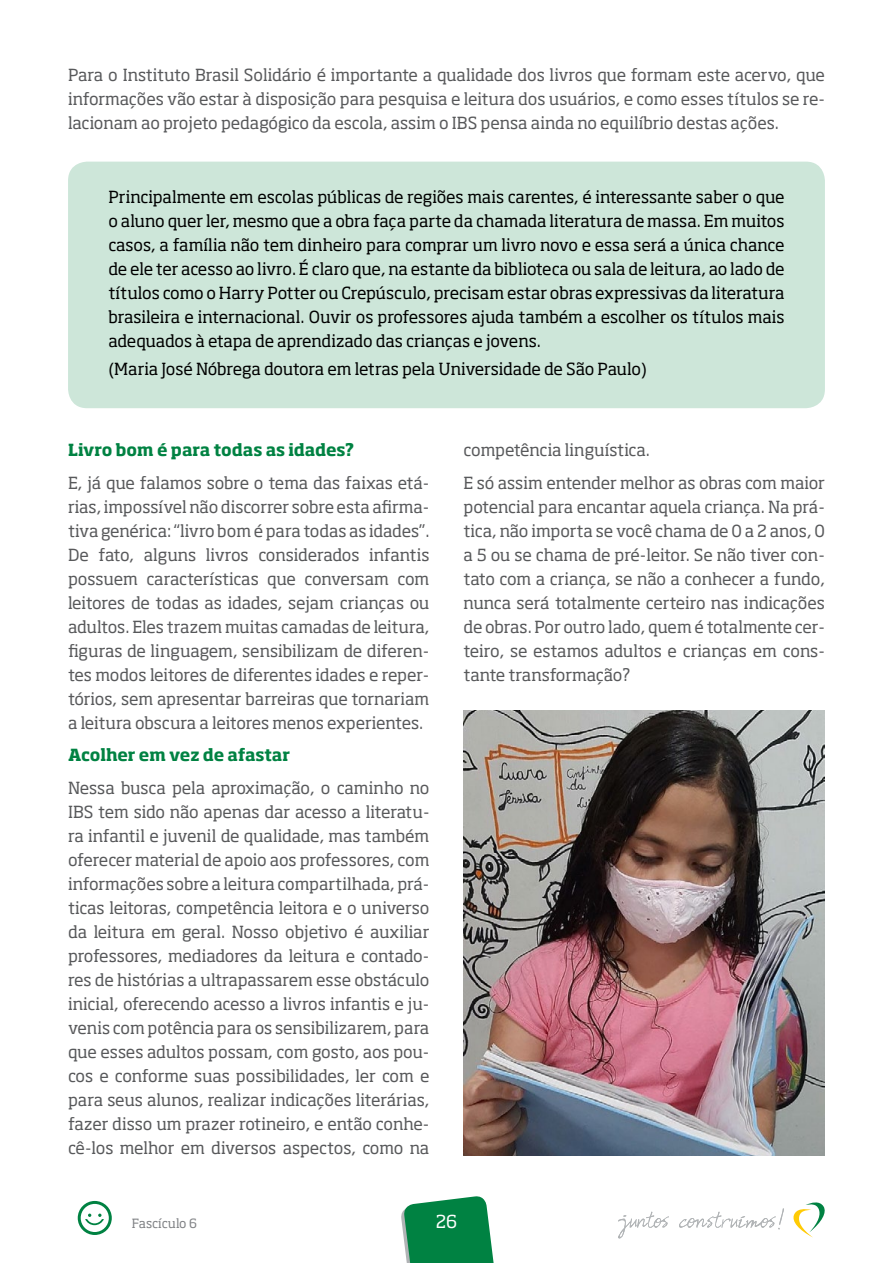
<style>
.page{position:relative;width:893px;height:1263px;background:#fff}
.page>*{position:absolute;margin:0;border:0;box-sizing:border-box;transform-origin:0 0}
.t1{font:17.7px "Soho Std";color:#fff}
.t2{font:16.5px/24px "Soho Std";letter-spacing:-.01em;color:#58595b;text-align:justify}
.t3{font:16.5px/24px "Soho Std";letter-spacing:-.015em;color:#000;text-align:justify}
.t4{font:700 16.5px "Soho Std";letter-spacing:-.01em;color:#008242}
.t5{font:12.6px "Soho Std";letter-spacing:-.01em;color:#808285}
</style>
<div class="page">
<svg style="left:401px;top:1196px;width:93px;height:67px;background:#28945f"></svg>
<svg style="left:793px;top:1202px;width:32px;height:35px"></svg>
<svg style="left:618px;top:1208px;width:166px;height:30px"></svg>
<svg style="left:78px;top:1201px;width:34px;height:34px"></svg>
<div style="left:68px;top:162px;width:757px;height:246px;background:#cde6d9;border-radius:19px"></div>
<img style="left:463px;top:710px;width:362px;height:445px">
<p class="t2" style="left:68px;top:63px;width:758px">Para o Instituto Brasil Solidário é importante a qualidade dos livros que formam este acervo, que informações vão estar à disposição para pesquisa e leitura dos usuários, e como esses títulos se re&shy;lacionam ao projeto pedagógico da escola, assim o IBS pensa ainda no equilíbrio destas ações.</p>
<p class="t3" style="left:108px;top:185px;width:678px">Principalmente em escolas públicas de regiões mais carentes, é interessante saber o que o aluno quer ler, mesmo que a obra faça parte da chamada literatura de massa. Em muitos casos, a família não tem dinheiro para comprar um livro novo e essa será a única chance de ele ter acesso ao livro. É claro que, na estante da biblioteca ou sala de leitura, ao lado de títulos como o Harry Potter ou Crepúsculo, precisam estar obras expressivas da literatura brasileira e internacional. Ouvir os professores ajuda também a escolher os títulos mais adequados à etapa de aprendizado das crianças e jovens.</p>
<p class="t3" style="left:108px;top:357px;width:540px">(Maria José Nóbrega doutora em letras pela Universidade de São Paulo)</p>
<p class="t4" style="left:68px;top:439px;width:288px">Livro bom é para todas as idades?</p>
<p class="t2" style="left:68px;top:470px;width:363px">E, já que falamos sobre o tema das faixas etá&shy;rias, impossível não discorrer sobre esta afirma&shy;tiva genérica: “livro bom é para todas as idades”.<br>De fato, alguns livros considerados infantis possuem características que conversam com leitores de todas as idades, sejam crianças ou adultos. Eles trazem muitas camadas de leitura, figuras de linguagem, sensibilizam de diferen&shy;tes modos leitores de diferentes idades e reper&shy;tórios, sem apresentar barreiras que tornariam a leitura obscura a leitores menos experientes.</p>
<p class="t4" style="left:68px;top:744px;width:224px">Acolher em vez de afastar</p>
<p class="t2" style="left:68px;top:775px;width:363px">Nessa busca pela aproximação, o caminho no IBS tem sido não apenas dar acesso a literatu&shy;ra infantil e juvenil de qualidade, mas também oferecer material de apoio aos professores, com informações sobre a leitura compartilhada, prá&shy;ticas leitoras, competência leitora e o universo da leitura em geral. Nosso objetivo é auxiliar professores, mediadores da leitura e contado&shy;res de histórias a ultrapassarem esse obstáculo inicial, oferecendo acesso a livros infantis e ju&shy;venis com potência para os sensibilizarem, para que esses adultos possam, com gosto, aos pou&shy;cos e conforme suas possibilidades, ler com e para seus alunos, realizar indicações literárias, fazer disso um prazer rotineiro, e então conhe&shy;cê-los melhor em diversos aspectos, como na</p>
<p class="t2" style="left:463px;top:434px;width:363px;line-height:32.5px">competência linguística.<br>E só assim entender melhor as obras com maior</p>
<p class="t2" style="left:463px;top:495px;width:363px">potencial para encantar aquela criança. Na prá&shy;tica, não importa se você chama de 0 a 2 anos, 0 a 5 ou se chama de pré-leitor. Se não tiver con&shy;tato com a criança, se não a conhecer a fundo, nunca será totalmente certeiro nas indicações de obras. Por outro lado, quem é totalmente cer&shy;teiro, se estamos adultos e crianças em cons&shy;tante transformação?</p>
<p class="t5" style="left:132px;top:1215px;width:67px">Fascículo 6</p>
<p class="t1" style="left:436px;top:1210px;width:23px">26</p>
</div>
